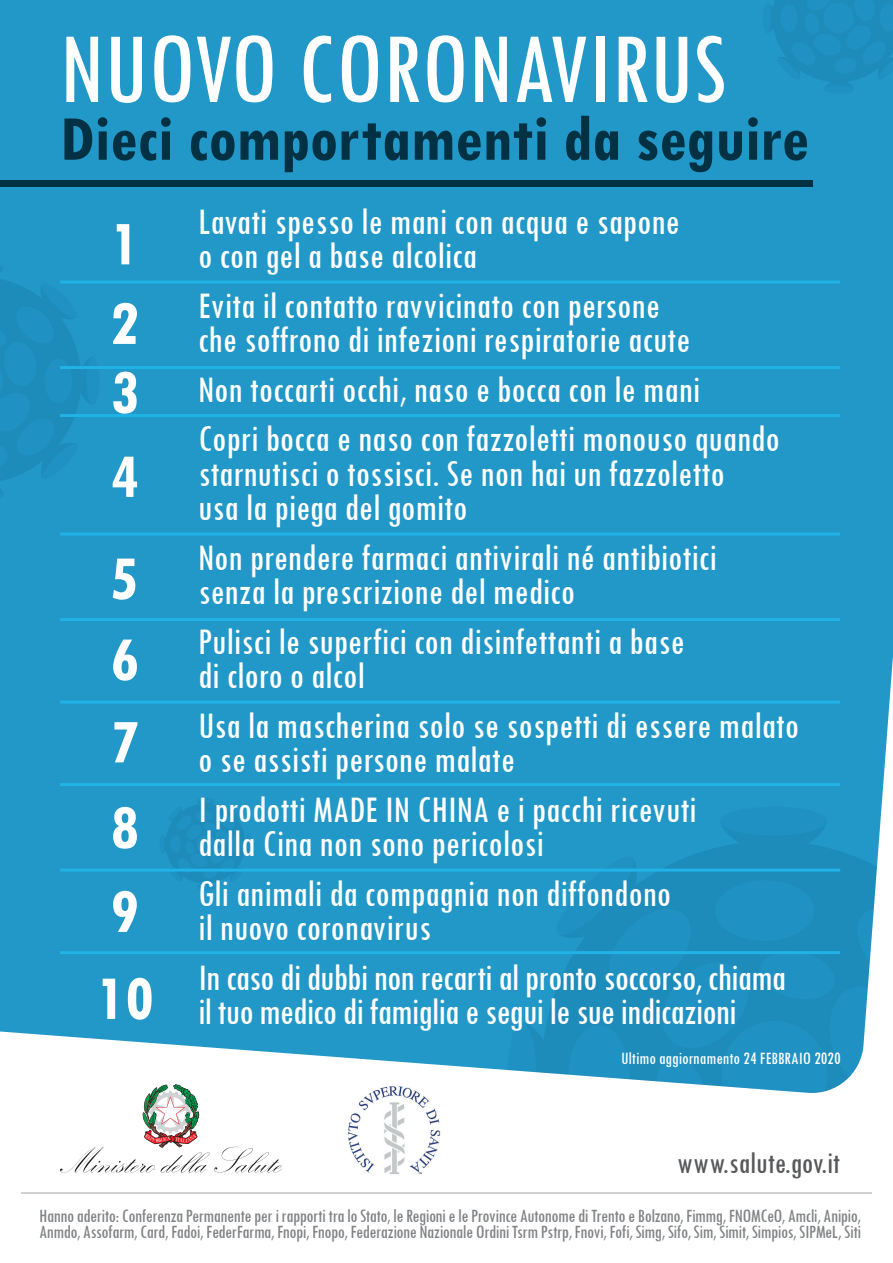
<style>
.page{position:relative;width:893px;height:1263px;background:#fff}
.page>*{position:absolute;margin:0;border:0;box-sizing:border-box;transform-origin:0 0}
.t1{font:condensed 105px "Tw Cen";color:#fff}
.t2{font:700 condensed 67.5px "Tw Cen";color:#023143}
.t3{font:700 condensed 66px/84.8px "Tw Cen";color:#fff}
.t4{font:condensed 39px/34.5px "Tw Cen";color:#fff}
.t5{font:condensed 39px/34.5px "Tw Cen";letter-spacing:-.02em;color:#fff}
.t6{font:condensed 31.5px "Tw Cen";color:#57585a}
.t7{font:condensed 19.5px/16.5px "Tw Cen";letter-spacing:-.025em;color:#808285}
.t8{font:condensed 18px "Tw Cen";color:#fff}
</style>
<div class="page">
<div style="left:0;top:0;width:893px;height:1070px;background:#2198c7"></div>
<div style="left:720px;top:807px;width:107px;height:28px;background:#1f92c3;border-radius:50%"></div>
<svg style="left:508px;top:821px;width:385px;height:272px;background:#359bc6"></svg>
<div style="left:86px;top:357px;width:13px;height:48px;background:#1f92c3;border-radius:50%"></div>
<div style="left:0;top:261px;width:93px;height:241px;background:#1f92c3"></div>
<div style="left:197px;top:798px;width:18px;height:5px;background:#1f92c3;border-radius:50%"></div>
<div style="left:197px;top:885px;width:18px;height:5px;background:#1f92c3;border-radius:50%"></div>
<div style="left:247px;top:835px;width:5px;height:18px;background:#1f92c3;border-radius:50%"></div>
<div style="left:160px;top:835px;width:5px;height:18px;background:#1f92c3;border-radius:50%"></div>
<div style="left:162px;top:800px;width:88px;height:88px;background:#1f92c3"></div>
<div style="left:824px;top:85px;width:30px;height:9px;background:#1f92c3;border-radius:50%"></div>
<div style="left:763px;top:3px;width:8px;height:30px;background:#1f92c3;border-radius:50%"></div>
<div style="left:766px;top:0;width:127px;height:90px;background:#1f92c3"></div>
<img style="left:348px;top:1086px;width:93px;height:88px">
<svg style="left:60px;top:1084px;width:222px;height:89px"></svg>
<div style="left:0;top:180px;width:812px;height:6px;background:#023143"></div>
<hr style="left:21px;top:1193px;width:851px;height:1px;background:#d1d2d4">
<hr style="left:60px;top:280px;width:780px;height:4px;background:#21abe0">
<hr style="left:60px;top:366px;width:780px;height:3px;background:#21b2e8">
<hr style="left:60px;top:414px;width:780px;height:3px;background:#21b2e8">
<hr style="left:60px;top:532px;width:780px;height:4px;background:#21ace0">
<hr style="left:60px;top:618px;width:780px;height:3px;background:#21b2e8">
<svg style="left:60px;top:700px;width:780px;height:4px;background:#21abdf"></svg>
<hr style="left:60px;top:783px;width:780px;height:3px;background:#21b2e8">
<svg style="left:60px;top:868px;width:780px;height:4px;background:#20aade"></svg>
<hr style="left:60px;top:951px;width:780px;height:3px;background:#21b2e8">
<h1 class="t1" style="left:60px;top:6px;width:668px">NUOVO CORONAVIRUS</h1>
<h2 class="t2" style="left:60px;top:98px;width:750px">Dieci comportamenti da seguire</h2>
<h3 class="t3" style="left:110px;top:202px;width:30px;line-height:79.5px">1<br>2</h3>
<h3 class="t3" style="left:110px;top:348px;width:30px">3</h3>
<h3 class="t3" style="left:110px;top:423px;width:30px;line-height:102px">4<br>5</h3>
<h3 class="t3" style="left:96px;top:615px;width:59px">6<br>7<br>8<br>9<br>10</h3>
<p class="t4" style="left:198px;top:203px;width:483px">Lavati spesso le mani con acqua e sapone o con gel a base alcolica</p>
<p class="t4" style="left:198px;top:287px;width:494px">Evita il contatto ravvicinato con persone che soffrono di infezioni respiratorie acute</p>
<p class="t4" style="left:198px;top:364px;width:583px;line-height:49.5px">Non toccarti occhi, naso e bocca con le mani<br>Copri bocca e naso con fazzoletti monouso quando</p>
<p class="t4" style="left:198px;top:455px;width:528px">starnutisci o tossisci. Se non hai un fazzoletto usa la piega del gomito</p>
<p class="t4" style="left:198px;top:539px;width:520px">Non prendere farmaci antivirali né antibiotici senza la prescrizione del medico</p>
<p class="t4" style="left:198px;top:623px;width:488px">Pulisci le superfici con disinfettanti a base di cloro o alcol</p>
<p class="t4" style="left:198px;top:707px;width:603px">Usa la mascherina solo se sospetti di essere malato o se assisti persone malate</p>
<p class="t4" style="left:198px;top:791px;width:500px">I prodotti MADE IN CHINA e i pacchi ricevuti dalla Cina non sono pericolosi</p>
<p class="t4" style="left:198px;top:875px;width:475px">Gli animali da compagnia non diffondono il nuovo coronavirus</p>
<p class="t5" style="left:198px;top:959px;width:590px">In caso di dubbi non recarti al pronto soccorso, chiama il tuo medico di famiglia e segui le sue indicazioni</p>
<p class="t8" style="left:621px;top:1047px;width:221px">Ultimo aggiornamento 24 FEBBRAIO 2020</p>
<p class="t6" style="left:677px;top:1144px;width:165px">www.salute.gov.it</p>
<p class="t7" style="left:39px;top:1207px;width:823px">Hanno aderito: Conferenza Permanente per i rapporti tra lo Stato, le Regioni e le Province Autonome di Trento e Bolzano, Fimmg, FNOMCeO, Amcli, Anipio,<br>Anmdo, Assofarm, Card, Fadoi, FederFarma, Fnopi, Fnopo, Federazione Nazionale Ordini Tsrm Pstrp, Fnovi, Fofi, Simg, Sifo, Sim, Simit, Simpios, SIPMeL, Siti</p>
</div>
